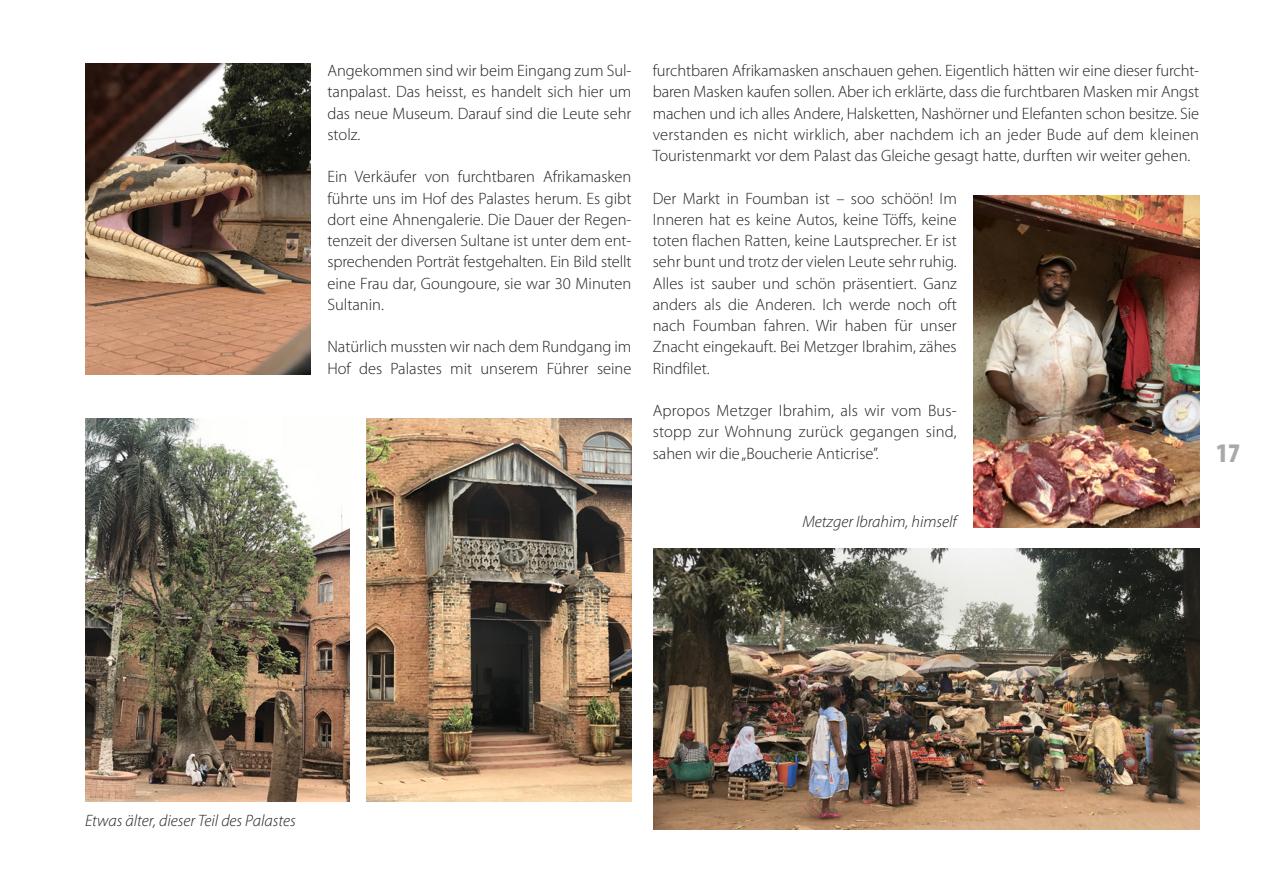
<style>
.page{position:relative;width:1263px;height:893px;background:#fff}
.page>*{position:absolute;margin:0;border:0;box-sizing:border-box;transform-origin:0 0}
.t1{font:900 condensed 27px "Myriad Pro";color:#a8a9ad}
.t2{font:300 16.5px/21.3px "Myriad Pro";color:#231f20;text-align:justify}
.t3{font:italic 300 16.5px "Myriad Pro";color:#231f20}
</style>
<div class="page">
<img style="left:85px;top:64px;width:225px;height:310px">
<img style="left:85px;top:418px;width:265px;height:383px">
<img style="left:367px;top:418px;width:264px;height:383px">
<img style="left:974px;top:195px;width:225px;height:332px">
<img style="left:654px;top:549px;width:545px;height:280px">
<p class="t2" style="left:327px;top:60px;width:306px">Angekommen sind wir beim Eingang zum Sul&shy;tanpalast. Das heisst, es handelt sich hier um das neue Museum. Darauf sind die Leute sehr stolz.</p>
<p class="t2" style="left:327px;top:167px;width:306px">Ein Verkäufer von furchtbaren Afrikamasken führte uns im Hof des Palastes herum. Es gibt dort eine Ahnengalerie. Die Dauer der Regen&shy;tenzeit der diversen Sultane ist unter dem ent&shy;sprechenden Porträt festgehalten. Ein Bild stellt eine Frau dar, Goungoure, sie war 30 Minuten Sultanin.</p>
<p class="t2" style="left:327px;top:337px;width:306px">Natürlich mussten wir nach dem Rundgang im<br>Hof des Palastes mit unserem Führer seine</p>
<p class="t2" style="left:653px;top:60px;width:548px">furchtbaren Afrikamasken anschauen gehen. Eigentlich hätten wir eine dieser furcht&shy;baren Masken kaufen sollen. Aber ich erklärte, dass die furchtbaren Masken mir Angst machen und ich alles Andere, Halsketten, Nashörner und Elefanten schon besitze. Sie verstanden es nicht wirklich, aber nachdem ich an jeder Bude auf dem kleinen Touristenmarkt vor dem Palast das Gleiche gesagt hatte, durften wir weiter gehen.</p>
<p class="t2" style="left:653px;top:188px;width:306px">Der Markt in Foumban ist – soo schöön! Im Inneren hat es keine Autos, keine Töffs, keine toten flachen Ratten, keine Lautsprecher. Er ist sehr bunt und trotz der vielen Leute sehr ruhig.<br>Alles ist sauber und schön präsentiert. Ganz anders als die Anderen. Ich werde noch oft nach Foumban fahren. Wir haben für unser Znacht eingekauft. Bei Metzger Ibrahim, zähes Rindfilet.</p>
<p class="t2" style="left:653px;top:400px;width:306px">Apropos Metzger Ibrahim, als wir vom Bus&shy;stopp zur Wohnung zurück gegangen sind, sahen wir die „Boucherie Anticrise”.</p>
<h1 class="t1" style="left:1216px;top:438px;width:25px">17</h1>
<p class="t3" style="left:802px;top:513px;width:156px">Metzger Ibrahim, himself</p>
<p class="t3" style="left:85px;top:812px;width:212px">Etwas älter, dieser Teil des Palastes</p>
</div>
